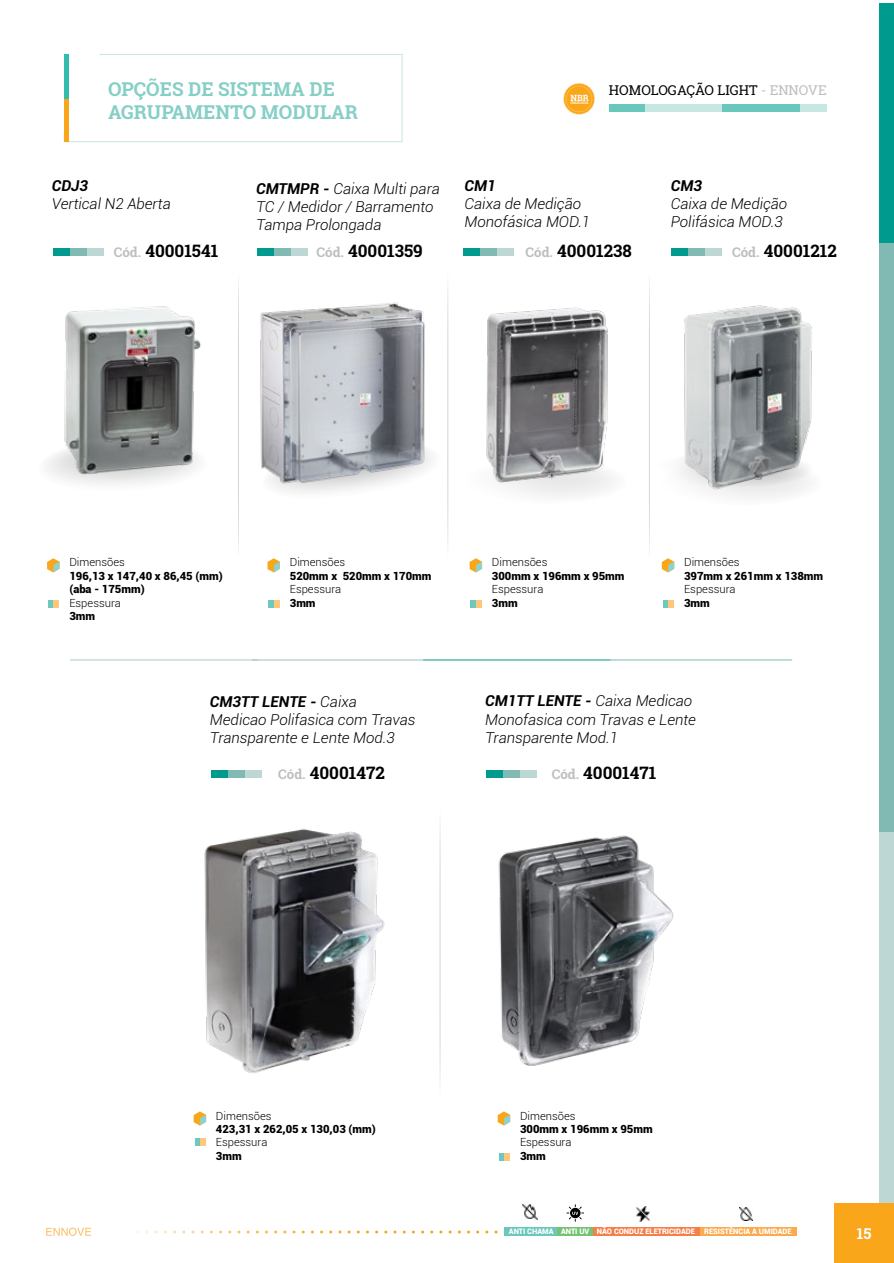
<style>
.page{position:relative;width:894px;height:1263px;background:#fff}
.page>*{position:absolute;margin:0;border:0;box-sizing:border-box;transform-origin:0 0}
.t1{font:700 19.05px/23px "Roboto Slab";color:#86cfc6}
.t2{font:700 17.1px "Roboto Slab";color:#000}
.t3{font:italic 300 15px/18px "Roboto";color:#000}
.t4{font:italic 700 15px "Roboto";color:#000}
.t5{font:700 15px "Roboto Slab";color:#fff}
.t6{font:13.5px "Roboto Slab";color:#000}
.t7{font:900 11.25px/13.5px "Roboto";color:#000}
.t8{font:300 11.25px "Roboto";color:#000}
.t9{font:700 8.55px "Roboto Slab";color:#fff}
.t10{font:900 7.5px "Roboto";color:#fff}
.t11{font:700 3.6px "Roboto Slab";color:#fff}
.s1{color:#bcbec0}
.s2{font-size:13.35px;color:#bcbec0}
.s3{font-weight:700}
</style>
<div class="page">
<div style="left:879px;top:3px;width:14px;height:248px;background:#009a8e"></div>
<div style="left:879px;top:243px;width:14px;height:589px;background:#81b9b3"></div>
<div style="left:879px;top:832px;width:14px;height:415px;background:#bdd7d4"></div>
<hr style="left:649px;top:273px;width:1px;height:285px;background:#afb1b4">
<hr style="left:238px;top:273px;width:1px;height:285px;background:#afb1b4">
<hr style="left:447px;top:273px;width:1px;height:285px;background:#afb1b4">
<hr style="left:439px;top:809px;width:1px;height:285px;background:#afb1b4">
<img style="left:64px;top:306px;width:137px;height:131px">
<svg style="left:47px;top:437px;width:151px;height:47px"></svg>
<svg style="left:276px;top:487px;width:88px;height:6px"></svg>
<div style="left:53px;top:248px;width:17px;height:7px;background:#009a8e"></div>
<div style="left:70px;top:248px;width:17px;height:7px;background:#81b9b3"></div>
<div style="left:87px;top:248px;width:17px;height:7px;background:#bdd7d4"></div>
<div style="left:211px;top:770px;width:17px;height:7px;background:#009a8e"></div>
<div style="left:228px;top:770px;width:17px;height:7px;background:#81b9b3"></div>
<div style="left:245px;top:770px;width:17px;height:7px;background:#bdd7d4"></div>
<div style="left:257px;top:248px;width:17px;height:7px;background:#009a8e"></div>
<div style="left:274px;top:248px;width:17px;height:7px;background:#81b9b3"></div>
<div style="left:291px;top:248px;width:17px;height:7px;background:#bdd7d4"></div>
<div style="left:486px;top:770px;width:17px;height:7px;background:#009a8e"></div>
<div style="left:503px;top:770px;width:17px;height:7px;background:#81b9b3"></div>
<div style="left:520px;top:770px;width:17px;height:7px;background:#bdd7d4"></div>
<div style="left:48px;top:600px;width:6px;height:8px;background:#6ec8bd"></div>
<div style="left:54px;top:600px;width:5px;height:8px;background:#fec779"></div>
<svg style="left:47px;top:558px;width:13px;height:14px"></svg>
<hr style="left:70px;top:659px;width:187px;height:1px;background:#abcdc9">
<hr style="left:423px;top:659px;width:187px;height:1px;background:#009a8e">
<hr style="left:252px;top:659px;width:171px;height:1px;background:#97c3bf">
<hr style="left:609px;top:659px;width:182px;height:1px;background:#80b8b2">
<svg style="left:63px;top:54px;width:340px;height:89px"></svg>
<div style="left:64px;top:98px;width:5px;height:44px;background:#faa61a"></div>
<div style="left:64px;top:54px;width:5px;height:44px;background:#32bcad"></div>
<svg style="left:563px;top:83px;width:32px;height:32px"></svg>
<div style="left:565px;top:86px;width:26px;height:26px;border:1px solid #fff89f;border-radius:50%"></div>
<div style="left:644px;top:104px;width:77px;height:8px;background:#c7e7e2"></div>
<div style="left:721px;top:104px;width:78px;height:8px;background:#6ac7bb"></div>
<div style="left:799px;top:104px;width:27px;height:8px;background:#c7e7e2"></div>
<div style="left:608px;top:104px;width:36px;height:8px;background:#6ac7bb"></div>
<div style="left:195px;top:1138px;width:5px;height:8px;background:#6ec8bd"></div>
<div style="left:200px;top:1138px;width:5px;height:8px;background:#fec779"></div>
<svg style="left:193px;top:1111px;width:13px;height:14px"></svg>
<img style="left:260px;top:302px;width:172px;height:185px">
<div style="left:268px;top:600px;width:6px;height:7px;background:#6ec8bd"></div>
<svg style="left:274px;top:600px;width:5px;height:7px"></svg>
<svg style="left:267px;top:558px;width:13px;height:14px"></svg>
<div style="left:470px;top:600px;width:6px;height:7px;background:#6ec8bd"></div>
<svg style="left:476px;top:600px;width:5px;height:7px"></svg>
<svg style="left:469px;top:558px;width:13px;height:14px"></svg>
<div style="left:498px;top:1152px;width:6px;height:8px;background:#6ec8bd"></div>
<div style="left:504px;top:1152px;width:5px;height:8px;background:#fec779"></div>
<svg style="left:497px;top:1111px;width:13px;height:14px"></svg>
<div style="left:662px;top:600px;width:6px;height:7px;background:#6ec8bd"></div>
<svg style="left:668px;top:600px;width:5px;height:7px"></svg>
<svg style="left:661px;top:558px;width:13px;height:14px"></svg>
<div style="left:656px;top:460px;width:167px;height:46px;background:#fafafa;border-radius:50%"></div>
<img style="left:649px;top:288px;width:163px;height:206px">
<img style="left:486px;top:308px;width:166px;height:188px">
<div style="left:462px;top:248px;width:17px;height:7px;background:#009a8e"></div>
<div style="left:479px;top:248px;width:17px;height:7px;background:#81b9b3"></div>
<div style="left:496px;top:248px;width:17px;height:7px;background:#bdd7d4"></div>
<div style="left:670px;top:248px;width:17px;height:7px;background:#009a8e"></div>
<div style="left:687px;top:248px;width:17px;height:7px;background:#81b9b3"></div>
<div style="left:704px;top:248px;width:17px;height:7px;background:#bdd7d4"></div>
<img style="left:498px;top:835px;width:176px;height:231px">
<img style="left:204px;top:828px;width:181px;height:246px">
<div style="left:834px;top:1203px;width:59px;height:60px;background:#faa61a"></div>
<svg style="left:138px;top:1230px;width:662px;height:3px"></svg>
<svg style="left:46px;top:1227px;width:45px;height:8px"></svg>
<div style="left:504px;top:1227px;width:53px;height:8px;background:#6ac7bb"></div>
<div style="left:557px;top:1227px;width:36px;height:8px;background:#77c376"></div>
<div style="left:593px;top:1227px;width:106px;height:8px;background:#f57f48"></div>
<div style="left:699px;top:1227px;width:97px;height:8px;background:#faab4f"></div>
<img style="left:522px;top:1204px;width:16px;height:16px">
<img style="left:636px;top:1206px;width:13px;height:15px">
<svg style="left:739px;top:1207px;width:13px;height:13px"></svg>
<svg style="left:566px;top:1204px;width:18px;height:17px"></svg>
<p class="t1" style="left:108px;top:77px;width:251px">OPÇÕES DE SISTEMA DE<br>AGRUPAMENTO MODULAR</p>
<p class="t6" style="left:608px;top:81px;width:219px">HOMOLOGAÇÃO LIGHT <span class="s1">- ENNOVE</span></p>
<p class="t9" style="left:570px;top:92px;width:20px">NBR</p>
<p class="t11" style="left:570px;top:101px;width:19px">15820:2010</p>
<p class="t4" style="left:52px;top:175px;width:38px">CDJ3</p>
<p class="t3" style="left:52px;top:194px;width:120px">Vertical N2 Aberta</p>
<p class="t2" style="left:114px;top:239px;width:106px"><span class="s2">Cód.</span> 40001541</p>
<p class="t3" style="left:256px;top:179px;width:185px"><span class="s3">CMTMPR -</span> Caixa Multi para<br>TC / Medidor / Barramento<br>Tampa Prolongada</p>
<p class="t2" style="left:316px;top:239px;width:108px"><span class="s2">Cód.</span> 40001359</p>
<p class="t4" style="left:464px;top:175px;width:33px">CM1</p>
<p class="t3" style="left:464px;top:194px;width:127px">Caixa de Medição<br>Monofásica MOD.1</p>
<p class="t2" style="left:525px;top:239px;width:108px"><span class="s2">Cód.</span> 40001238</p>
<p class="t4" style="left:670px;top:175px;width:33px">CM3</p>
<p class="t3" style="left:670px;top:194px;width:118px">Caixa de Medição<br>Polifásica MOD.3</p>
<p class="t2" style="left:731px;top:239px;width:106px"><span class="s2">Cód.</span> 40001212</p>
<p class="t8" style="left:69px;top:554px;width:57px">Dimensões</p>
<p class="t7" style="left:69px;top:568px;width:155px">196,13 x 147,40 x 86,45 (mm) (aba - 175mm)</p>
<p class="t8" style="left:69px;top:595px;width:53px">Espessura</p>
<p class="t7" style="left:69px;top:609px;width:27px">3mm</p>
<p class="t8" style="left:290px;top:554px;width:57px">Dimensões</p>
<p class="t7" style="left:290px;top:568px;width:143px">520mm x 520mm x 170mm</p>
<p class="t8" style="left:290px;top:581px;width:53px">Espessura</p>
<p class="t7" style="left:290px;top:595px;width:27px">3mm</p>
<p class="t3" style="left:210px;top:692px;width:207px"><span class="s3">CM3TT LENTE -</span> Caixa<br>Medicao Polifasica com Travas<br>Transparente e Lente Mod.3</p>
<p class="t2" style="left:278px;top:761px;width:108px"><span class="s2">Cód.</span> 40001472</p>
<p class="t8" style="left:492px;top:554px;width:57px">Dimensões</p>
<p class="t7" style="left:492px;top:568px;width:134px">300mm x 196mm x 95mm</p>
<p class="t8" style="left:492px;top:581px;width:53px">Espessura</p>
<p class="t7" style="left:492px;top:595px;width:27px">3mm</p>
<p class="t8" style="left:684px;top:554px;width:57px">Dimensões</p>
<p class="t7" style="left:684px;top:568px;width:140px">397mm x 261mm x 138mm</p>
<p class="t8" style="left:684px;top:581px;width:53px">Espessura</p>
<p class="t7" style="left:684px;top:595px;width:27px">3mm</p>
<p class="t3" style="left:485px;top:691px;width:212px"><span class="s3">CM1TT LENTE -</span> Caixa Medicao<br>Monofasica com Travas e Lente<br>Transparente Mod.1</p>
<p class="t2" style="left:551px;top:761px;width:106px"><span class="s2">Cód.</span> 40001471</p>
<p class="t8" style="left:216px;top:1107px;width:57px">Dimensões</p>
<p class="t7" style="left:216px;top:1121px;width:161px">423,31 x 262,05 x 130,03 (mm)</p>
<p class="t8" style="left:216px;top:1134px;width:53px">Espessura</p>
<p class="t7" style="left:216px;top:1148px;width:27px">3mm</p>
<p class="t8" style="left:520px;top:1107px;width:57px">Dimensões</p>
<p class="t7" style="left:520px;top:1121px;width:134px">300mm x 196mm x 95mm</p>
<p class="t8" style="left:520px;top:1134px;width:53px">Espessura</p>
<p class="t7" style="left:520px;top:1148px;width:27px">3mm</p>
<p class="t10" style="left:508px;top:1226px;width:284px">ANTI CHAMA ANTI UV NÃO CONDUZ ELETRICIDADE RESISTÊNCIA A UMIDADE</p>
<p class="t5" style="left:856px;top:1223px;width:16px">15</p>
</div>
